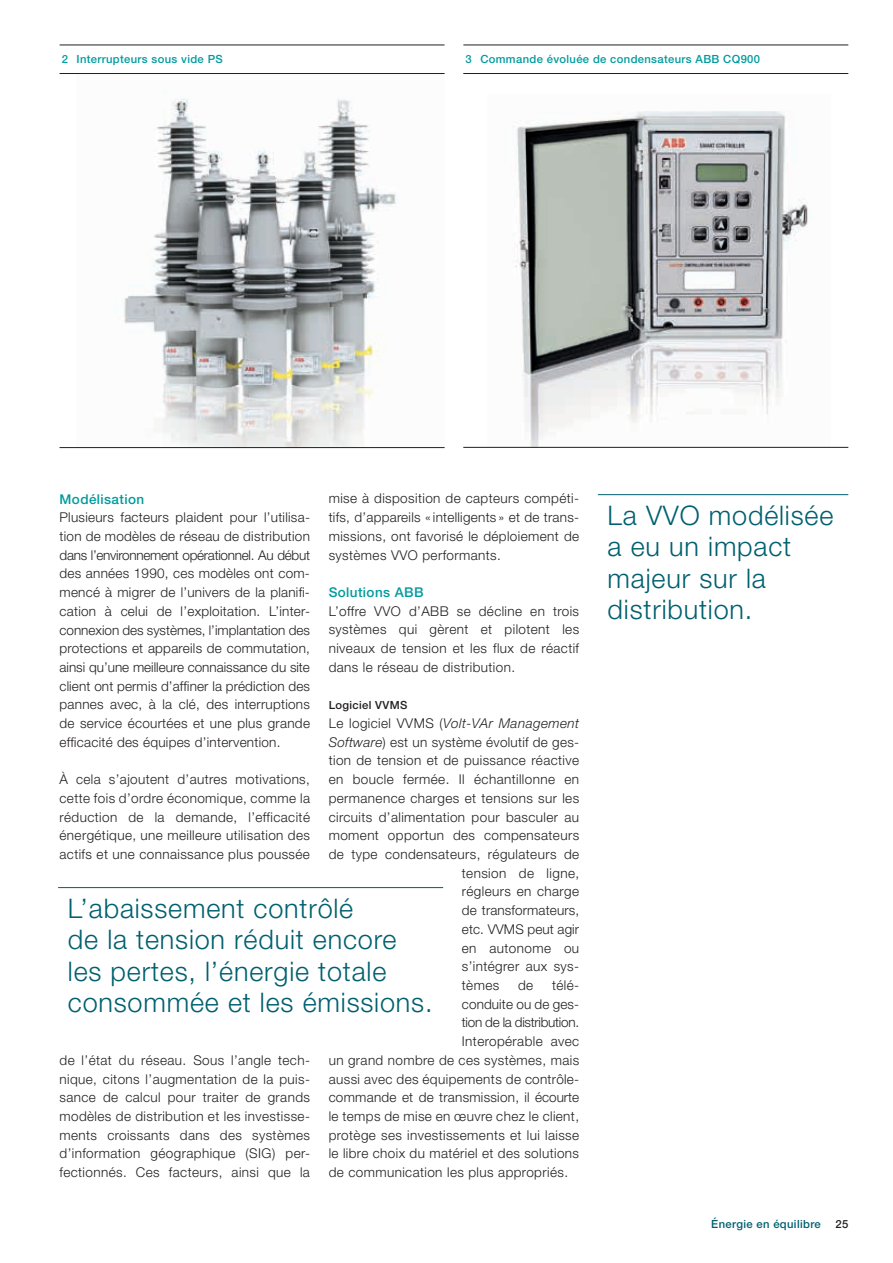
<style>
.page{position:relative;width:893px;height:1263px;background:#fff}
.page>*{position:absolute;margin:0;border:0;box-sizing:border-box;transform-origin:0 0}
.t1{font:300 27px/31.5px "Helvetica Neue";letter-spacing:.03em;color:#00606f}
.t2{font:300 13.5px/18.8px "Helvetica Neue";letter-spacing:.03em;color:#231f20;text-align:justify}
.t3{font:300 13.5px "Helvetica Neue";letter-spacing:.01em;color:#231f20}
.t4{font:italic 300 13.5px "Helvetica Neue";letter-spacing:.03em;color:#231f20}
.t5{font:500 13.5px "Helvetica Neue";letter-spacing:.03em;color:#009b9e}
.t6{font:300 13.5px "Helvetica Neue";letter-spacing:-.02em;color:#231f20}
.t7{font:500 11.25px "Helvetica Neue";letter-spacing:.03em;color:#009b9e}
.t8{font:500 11.25px "Helvetica Neue";letter-spacing:.03em;color:#00606f}
.t9{font:500 11.25px "Helvetica Neue";letter-spacing:.03em;color:#231f20}
.s1{font-style:normal}
.s2{font-style:italic}
</style>
<div class="page">
<hr style="left:598px;top:494px;width:250px;height:1px;background:#00606f">
<hr style="left:58px;top:887px;width:385px;height:1px;background:#00606f">
<img style="left:124px;top:98px;width:273px;height:349px">
<hr style="left:60px;top:73px;width:385px;height:1px;background:#231f20">
<hr style="left:60px;top:45px;width:385px;height:1px;background:#231f20">
<hr style="left:60px;top:447px;width:385px;height:1px;background:#231f20">
<img style="left:488px;top:111px;width:343px;height:336px">
<hr style="left:463px;top:73px;width:385px;height:1px;background:#231f20">
<hr style="left:463px;top:45px;width:385px;height:1px;background:#231f20">
<hr style="left:463px;top:447px;width:385px;height:1px;background:#231f20">
<p class="t7" style="left:62px;top:52px;width:163px">2 Interrupteurs sous vide PS</p>
<p class="t7" style="left:465px;top:52px;width:296px">3 Commande évoluée de condensateurs ABB CQ900</p>
<p class="t2" style="left:329px;top:489px;width:252px">mise à disposition de capteurs compéti&shy;tifs, d’appareils « intelligents » et de trans&shy;missions, ont favorisé le déploiement de systèmes VVO performants.</p>
<p class="t5" style="left:329px;top:584px;width:96px">Solutions ABB</p>
<p class="t2" style="left:329px;top:601px;width:252px">L’offre VVO d’ABB se décline en trois systèmes qui gèrent et pilotent les niveaux de tension et les flux de réactif dans le réseau de distribution.</p>
<p class="t9" style="left:329px;top:699px;width:80px">Logiciel VVMS</p>
<p class="t4" style="left:329px;top:715px;width:252px"><span class="s1">Le logiciel VVMS (</span>Volt-VAr Management</p>
<p class="t2" style="left:329px;top:732px;width:250px"><span class="s2">Software</span>) est un système évolutif de ges-</p>
<p class="t2" style="left:329px;top:751px;width:252px">tion de tension et de puissance réactive</p>
<p class="t2" style="left:329px;top:770px;width:252px">en boucle fermée. Il échantillonne en</p>
<p class="t2" style="left:329px;top:788px;width:252px">permanence charges et tensions sur les</p>
<p class="t2" style="left:329px;top:807px;width:252px">circuits d’alimentation pour basculer au</p>
<p class="t2" style="left:329px;top:826px;width:252px">moment opportun des compensateurs</p>
<p class="t2" style="left:329px;top:844px;width:252px">de type condensateurs, régulateurs de</p>
<p class="t2" style="left:462px;top:863px;width:119px">tension de ligne,</p>
<p class="t2" style="left:462px;top:882px;width:119px">régleurs en charge</p>
<p class="t3" style="left:462px;top:902px;width:119px">de transformateurs,</p>
<p class="t3" style="left:462px;top:921px;width:119px">etc. VVMS peut agir</p>
<p class="t2" style="left:462px;top:938px;width:119px">en autonome ou</p>
<p class="t2" style="left:462px;top:957px;width:119px">s’intégrer aux sys-</p>
<p class="t2" style="left:462px;top:975px;width:39px">tèmes</p>
<p class="t2" style="left:518px;top:975px;width:17px">de</p>
<p class="t2" style="left:552px;top:975px;width:27px">télé-</p>
<p class="t3" style="left:462px;top:996px;width:117px">conduite ou de ges-</p>
<p class="t6" style="left:462px;top:1014px;width:119px">tion de la distribution.</p>
<p class="t2" style="left:462px;top:1032px;width:119px">Interopérable avec</p>
<p class="t2" style="left:329px;top:1050px;width:252px">un grand nombre de ces systèmes, mais</p>
<p class="t2" style="left:329px;top:1069px;width:252px">aussi avec des équipements de contrôle-</p>
<p class="t2" style="left:329px;top:1088px;width:252px">commande et de transmission, il écourte</p>
<p class="t2" style="left:329px;top:1106px;width:252px">le temps de mise en œuvre chez le client,</p>
<p class="t2" style="left:329px;top:1125px;width:252px">protège ses investissements et lui laisse</p>
<p class="t2" style="left:329px;top:1144px;width:252px">le libre choix du matériel et des solutions</p>
<p class="t2" style="left:329px;top:1163px;width:241px">de communication les plus appropriés.</p>
<p class="t5" style="left:60px;top:491px;width:86px">Modélisation</p>
<p class="t2" style="left:60px;top:508px;width:252px">Plusieurs facteurs plaident pour l’utilisa&shy;tion de modèles de réseau de distribution dans l’environnement opérationnel. Au début des années 1990, ces modèles ont com&shy;mencé à migrer de l’univers de la planifi&shy;cation à celui de l’exploitation. L’inter&shy;connexion des systèmes, l’implantation des protections et appareils de commutation, ainsi qu’une meilleure connaissance du site client ont permis d’affiner la prédiction des pannes avec, à la clé, des interruptions de service écourtées et une plus grande efficacité des équipes d’intervention.</p>
<p class="t2" style="left:60px;top:770px;width:252px">À cela s’ajoutent d’autres motivations, cette fois d’ordre économique, comme la réduction de la demande, l’efficacité énergétique, une meilleure utilisation des actifs et une connaissance plus poussée</p>
<h1 class="t1" style="left:68px;top:892px;width:366px">L’abaissement contrôlé<br>de la tension réduit encore les pertes, l’énergie totale consommée et les émissions.</h1>
<p class="t2" style="left:60px;top:1050px;width:252px">de l’état du réseau. Sous l’angle tech&shy;nique, citons l’augmentation de la puis&shy;sance de calcul pour traiter de grands modèles de distribution et les investisse&shy;ments croissants dans des systèmes d’information géographique (SIG) per&shy;fectionnés. Ces facteurs, ainsi que la</p>
<h1 class="t1" style="left:608px;top:499px;width:227px">La VVO modélisée a eu un impact majeur sur la distribution.</h1>
<p class="t8" style="left:711px;top:1217px;width:111px">Énergie en équilibre</p>
<p class="t9" style="left:835px;top:1217px;width:14px">25</p>
</div>
